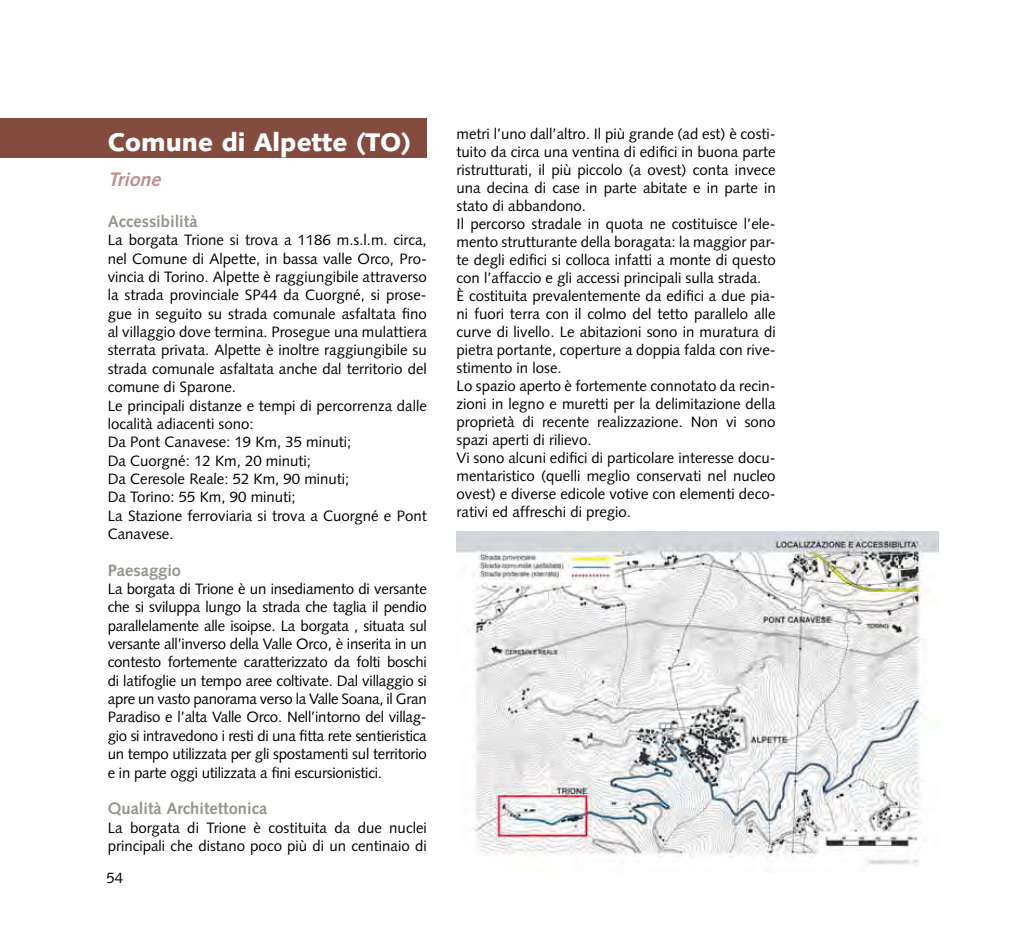
<style>
.page{position:relative;width:1021px;height:936px;background:#fff}
.page>*{position:absolute;margin:0;border:0;box-sizing:border-box;transform-origin:0 0}
.t1{font:900 25.5px "Syntax";color:#fff}
.t2{font:italic 700 19.5px "Syntax";color:#be9087}
.t3{font:700 16.5px "Syntax";color:#92958a}
.t4{font:15px/18.3px "Syntax";color:#000}
</style>
<div class="page">
<div style="left:0;top:118px;width:427px;height:40px;background:#834c3e"></div>
<img style="left:456px;top:531px;width:482px;height:334px">
<h1 class="t1" style="left:108px;top:127px;width:304px">Comune di Alpette (TO)</h1>
<h2 class="t2" style="left:108px;top:168px;width:59px">Trione</h2>
<p class="t3" style="left:108px;top:212px;width:91px">Accessibilità</p>
<p class="t4" style="left:108px;top:231px;width:320px">La borgata Trione si trova a 1186 m.s.l.m. circa, nel Comune di Alpette, in bassa valle Orco, Pro&shy;vincia di Torino. Alpette è raggiungibile attraverso la strada provinciale SP44 da Cuorgné, si prose&shy;gue in seguito su strada comunale asfaltata fino al villaggio dove termina. Prosegue una mulattiera sterrata privata. Alpette è inoltre raggiungibile su strada comunale asfaltata anche dal territorio del comune di Sparone.<br>Le principali distanze e tempi di percorrenza dalle località adiacenti sono:<br>Da Pont Canavese: 19 Km, 35 minuti;<br>Da Cuorgné: 12 Km, 20 minuti;<br>Da Ceresole Reale: 52 Km, 90 minuti;<br>Da Torino: 55 Km, 90 minuti;<br>La Stazione ferroviaria si trova a Cuorgné e Pont Canavese.</p>
<p class="t3" style="left:108px;top:560px;width:75px">Paesaggio</p>
<p class="t4" style="left:108px;top:579px;width:320px;text-align:justify">La borgata di Trione è un insediamento di versante che si sviluppa lungo la strada che taglia il pendio parallelamente alle isoipse. La borgata , situata sul versante all’inverso della Valle Orco, è inserita in un contesto fortemente caratterizzato da folti boschi di latifoglie un tempo aree coltivate. Dal villaggio si apre un vasto panorama verso la Valle Soana, il Gran Paradiso e l’alta Valle Orco. Nell’intorno del villag&shy;gio si intravedono i resti di una fitta rete sentieristica un tempo utilizzata per gli spostamenti sul territorio e in parte oggi utilizzata a fini escursionistici.</p>
<p class="t3" style="left:108px;top:799px;width:161px">Qualità Architettonica</p>
<p class="t4" style="left:108px;top:818px;width:320px">La borgata di Trione è costituita da due nuclei principali che distano poco più di un centinaio di</p>
<p class="t4" style="left:106px;top:869px;width:18px">54</p>
<p class="t4" style="left:456px;top:125px;width:320px">metri l’uno dall’altro. Il più grande (ad est) è costi&shy;tuito da circa una ventina di edifici in buona parte ristrutturati, il più piccolo (a ovest) conta invece una decina di case in parte abitate e in parte in stato di abbandono.<br>Il percorso stradale in quota ne costituisce l’ele&shy;mento strutturante della boragata: la maggior par&shy;te degli edifici si colloca infatti a monte di questo con l’affaccio e gli accessi principali sulla strada.<br>È costituita prevalentemente da edifici a due pia&shy;ni fuori terra con il colmo del tetto parallelo alle curve di livello. Le abitazioni sono in muratura di pietra portante, coperture a doppia falda con rive&shy;stimento in lose.<br>Lo spazio aperto è fortemente connotato da recin&shy;zioni in legno e muretti per la delimitazione della proprietà di recente realizzazione. Non vi sono spazi aperti di rilievo.<br>Vi sono alcuni edifici di particolare interesse docu&shy;mentaristico (quelli meglio conservati nel nucleo ovest) e diverse edicole votive con elementi deco&shy;rativi ed affreschi di pregio.</p>
</div>
